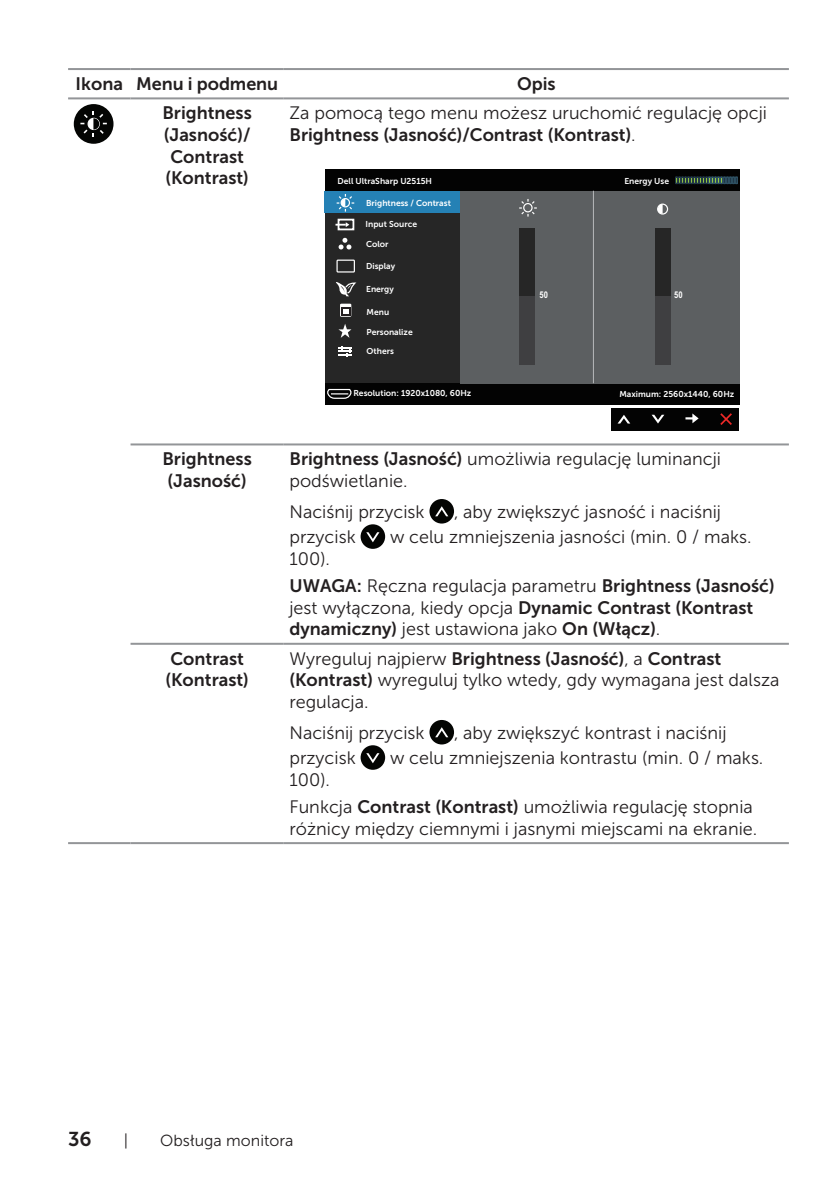
<style>
.page{position:relative;width:840px;height:1191px;background:#fff}
.page>*{position:absolute;margin:0;border:0;box-sizing:border-box;transform-origin:0 0}
.t1{font:20px "Museo Sans For Dell 700";color:#231f20}
.text_OSD_table{font:18px/21.6px "Museo Sans For Dell 300";color:#231f20}
.text_OSD_table-2{font:18px/21.6px "Museo Sans For Dell 700";color:#231f20}
.t2{font:16px "Museo Sans For Dell 300";color:#231f20}
.t3{font:700 9.2px "Arial Narrow";color:#fff}
.t4{font:8.6px "Museo Sans For Dell 700";color:#fff}
.s1{font-family:"Museo Sans For Dell 700"}
.s2{font-family:"Museo Sans For Dell 300"}
</style>
<div class="page">
<hr style="left:68px;top:68px;width:62px;height:2px;background:#939598">
<hr style="left:130px;top:68px;width:153px;height:2px;background:#939598">
<hr style="left:283px;top:68px;width:505px;height:2px;background:#939598">
<hr style="left:68px;top:97px;width:62px;height:2px;background:#939598">
<hr style="left:130px;top:97px;width:153px;height:2px;background:#939598">
<hr style="left:283px;top:97px;width:505px;height:2px;background:#939598">
<hr style="left:130px;top:443px;width:153px;height:2px;background:#939598">
<hr style="left:283px;top:443px;width:505px;height:2px;background:#939598">
<hr style="left:130px;top:643px;width:153px;height:2px;background:#939598">
<hr style="left:283px;top:643px;width:505px;height:2px;background:#939598">
<hr style="left:68px;top:842px;width:62px;height:2px;background:#939598">
<hr style="left:130px;top:842px;width:153px;height:2px;background:#939598">
<hr style="left:283px;top:842px;width:505px;height:2px;background:#939598">
<div style="left:74px;top:104px;width:39px;height:40px;background:#040503;border-radius:50%"></div>
<svg style="left:80px;top:111px;width:27px;height:26px"></svg>
<div style="left:324px;top:169px;width:415px;height:236px;background:#262626"></div>
<div style="left:325px;top:169px;width:414px;height:22px;background:#030303"></div>
<div style="left:324px;top:383px;width:415px;height:22px;background:#030303"></div>
<div style="left:459px;top:191px;width:280px;height:192px;background:#5c5f61"></div>
<div style="left:324px;top:192px;width:135px;height:21px;background:#2581b5"></div>
<svg style="left:675px;top:176px;width:62px;height:8px"></svg>
<div style="left:337px;top:219px;width:17px;height:11px;border:2px solid #fff"></div>
<svg style="left:335px;top:222px;width:14px;height:5px"></svg>
<svg style="left:338px;top:238px;width:13px;height:11px"></svg>
<svg style="left:336px;top:282px;width:20px;height:14px"></svg>
<div style="left:340px;top:304px;width:11px;height:13px;background:#fff"></div>
<svg style="left:341px;top:307px;width:9px;height:9px"></svg>
<svg style="left:342px;top:310px;width:6px;height:4px"></svg>
<svg style="left:338px;top:346px;width:13px;height:11px"></svg>
<svg style="left:338px;top:324px;width:13px;height:14px"></svg>
<svg style="left:336px;top:194px;width:19px;height:18px"></svg>
<hr style="left:592px;top:191px;width:1px;height:192px;background:#b7b8ba">
<svg style="left:519px;top:198px;width:149px;height:20px"></svg>
<div style="left:519px;top:228px;width:16px;height:68px;background:#262626"></div>
<div style="left:519px;top:296px;width:16px;height:69px;background:#3f3f41"></div>
<div style="left:655px;top:228px;width:15px;height:69px;background:#262626"></div>
<div style="left:655px;top:296px;width:15px;height:69px;background:#3f3f41"></div>
<div style="left:336px;top:259px;width:19px;height:14px;border:1px solid #fff"></div>
<svg style="left:327px;top:389px;width:25px;height:10px"></svg>
<div style="left:610px;top:408px;width:128px;height:22px;background:#030303"></div>
<svg style="left:618px;top:415px;width:12px;height:8px"></svg>
<svg style="left:652px;top:415px;width:12px;height:8px"></svg>
<svg style="left:685px;top:413px;width:13px;height:10px"></svg>
<svg style="left:720px;top:413px;width:11px;height:12px"></svg>
<div style="left:429px;top:499px;width:25px;height:24px;background:#040503;border-radius:50%"></div>
<svg style="left:435px;top:506px;width:13px;height:10px"></svg>
<div style="left:360px;top:524px;width:25px;height:25px;background:#040503;border-radius:50%"></div>
<svg style="left:366px;top:532px;width:13px;height:10px"></svg>
<div style="left:429px;top:720px;width:25px;height:24px;background:#040503;border-radius:50%"></div>
<svg style="left:435px;top:727px;width:13px;height:10px"></svg>
<div style="left:360px;top:745px;width:25px;height:25px;background:#040503;border-radius:50%"></div>
<svg style="left:366px;top:753px;width:13px;height:10px"></svg>
<p class="text_OSD_table-2" style="left:76px;top:73px;width:49px">Ikona</p>
<p class="text_OSD_table-2" style="left:136px;top:73px;width:143px">Menu i podmenu</p>
<p class="text_OSD_table-2" style="left:516px;top:73px;width:40px">Opis</p>
<p class="text_OSD_table-2" style="left:162px;top:102px;width:91px;text-align:center">Brightness (Jasność)/<br>Contrast (Kontrast)</p>
<p class="text_OSD_table" style="left:289px;top:102px;width:479px">Za pomocą tego menu możesz uruchomić regulację opcji<br><span class="s1">Brightness (Jasność)/Contrast (Kontrast)</span>.</p>
<p class="t4" style="left:337px;top:176px;width:96px">Dell UltraSharp U2515H</p>
<p class="t4" style="left:624px;top:176px;width:46px">Energy Use</p>
<p class="t4" style="left:366px;top:198px;width:86px">Brightness / Contrast</p>
<p class="t4" style="left:365px;top:219px;width:53px">Input Source</p>
<p class="t4" style="left:366px;top:239px;width:24px">Color</p>
<p class="t4" style="left:366px;top:261px;width:31px">Display</p>
<p class="t4" style="left:366px;top:285px;width:29px">Energy</p>
<p class="t4" style="left:366px;top:307px;width:24px">Menu</p>
<p class="t4" style="left:366px;top:346px;width:29px">Others</p>
<p class="t3" style="left:539px;top:287px;width:10px">50</p>
<p class="t3" style="left:673px;top:287px;width:10px">50</p>
<p class="t4" style="left:366px;top:327px;width:48px">Personalize</p>
<p class="t4" style="left:353px;top:388px;width:119px">Resolution: 1920x1080, 60Hz</p>
<p class="t4" style="left:619px;top:389px;width:116px">Maximum: 2560x1440, 60Hz</p>
<p class="text_OSD_table-2" style="left:162px;top:448px;width:91px">Brightness (Jasność)</p>
<p class="text_OSD_table" style="left:289px;top:448px;width:433px"><span class="s1">Brightness (Jasność)</span> umożliwia regulację luminancji podświetlanie.</p>
<p class="text_OSD_table" style="left:289px;top:501px;width:137px">Naciśnij przycisk</p>
<p class="text_OSD_table" style="left:454px;top:501px;width:268px">, aby zwiększyć jasność i naciśnij</p>
<p class="text_OSD_table" style="left:289px;top:526px;width:68px">przycisk</p>
<p class="text_OSD_table" style="left:390px;top:526px;width:363px">w celu zmniejszenia jasności (min. 0 / maks.</p>
<p class="text_OSD_table" style="left:289px;top:548px;width:42px">100).</p>
<p class="text_OSD_table-2" style="left:289px;top:575px;width:486px">UWAGA: <span class="s2">Ręczna regulacja parametru</span> Brightness (Jasność) <span class="s2">jest wyłączona, kiedy opcja</span> Dynamic Contrast (Kontrast dynamiczny) <span class="s2">jest ustawiona jako</span> On (Włącz)<span class="s2">.</span></p>
<p class="text_OSD_table-2" style="left:165px;top:647px;width:85px">Contrast (Kontrast)</p>
<p class="text_OSD_table" style="left:289px;top:648px;width:491px">Wyreguluj najpierw <span class="s1">Brightness (Jasność)</span>, a <span class="s1">Contrast (Kontrast)</span> wyreguluj tylko wtedy, gdy wymagana jest dalsza regulacja.</p>
<p class="text_OSD_table" style="left:289px;top:722px;width:137px">Naciśnij przycisk</p>
<p class="text_OSD_table" style="left:454px;top:722px;width:274px">, aby zwiększyć kontrast i naciśnij</p>
<p class="text_OSD_table" style="left:289px;top:747px;width:68px">przycisk</p>
<p class="text_OSD_table" style="left:390px;top:747px;width:375px">w celu zmniejszenia kontrastu (min. 0 / maks.</p>
<p class="text_OSD_table" style="left:289px;top:769px;width:42px">100).</p>
<p class="text_OSD_table" style="left:289px;top:796px;width:469px">Funkcja <span class="s1">Contrast (Kontrast)</span> umożliwia regulację stopnia różnicy między ciemnymi i jasnymi miejscami na ekranie.</p>
<p class="t1" style="left:68px;top:1127px;width:25px">36</p>
<p class="t2" style="left:124px;top:1131px;width:6px">|</p>
<p class="t2" style="left:160px;top:1131px;width:135px">Obsługa monitora</p>
</div>
